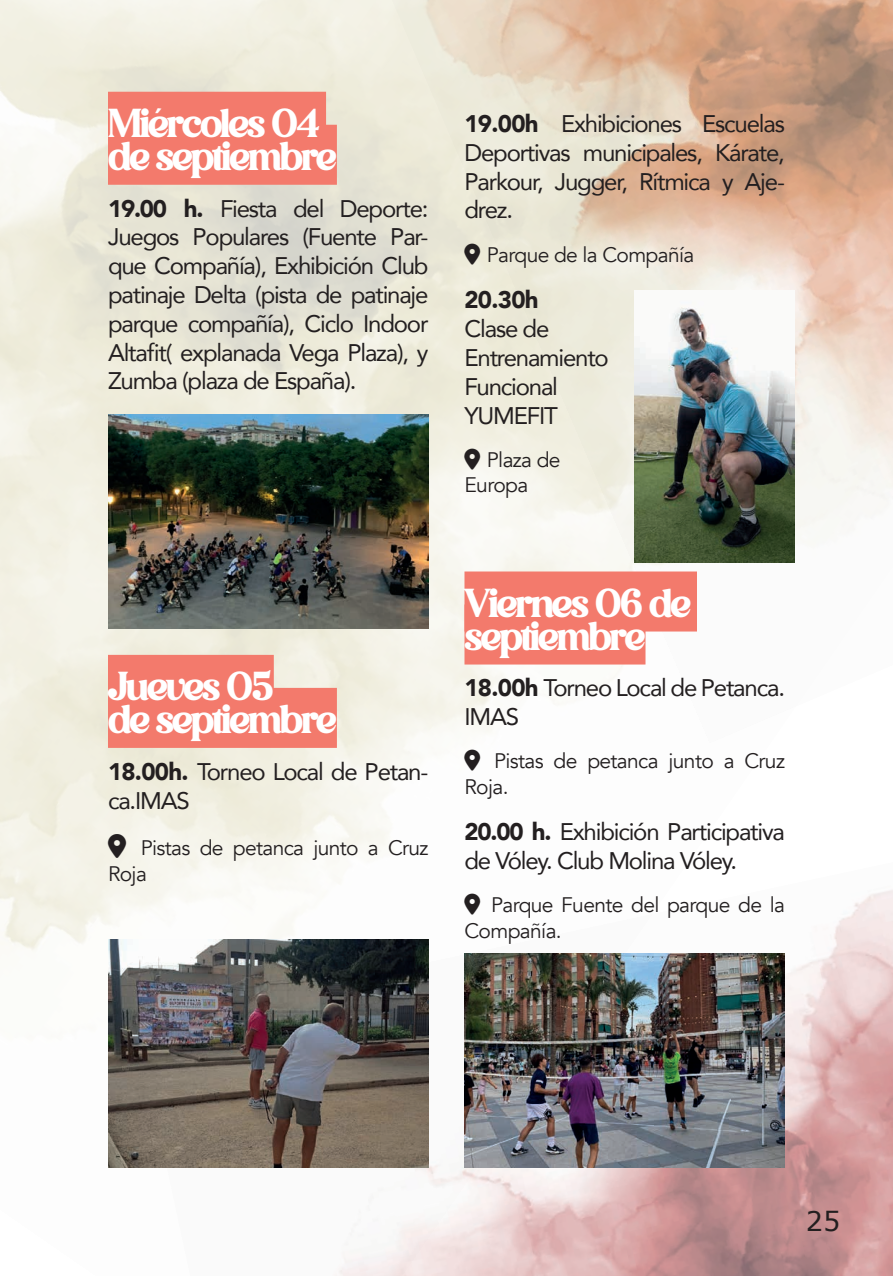
<style>
.page{position:relative;width:893px;height:1276px;background:#fff}
.page>*{position:absolute;margin:0;border:0;box-sizing:border-box;transform-origin:0 0}
.t1{font:39px/33px "Avigea";letter-spacing:-.05em;color:#fff}
.t2{font:27px "Verdana";color:#231f20}
.t3{font:24px/28.8px "Avenir";letter-spacing:-.05em;color:#231f20}
.t4{font:900 24px "Avenir";color:#231f20}
.t5{font:21px/25.2px "Avenir";letter-spacing:-.03em;color:#231f20}
.s1{font-weight:900}
</style>
<div class="page">
<img style="left:0;top:0;width:893px;height:1276px">
<div style="left:108px;top:92px;width:218px;height:60px;background:#f37a6c"></div>
<div style="left:108px;top:125px;width:229px;height:60px;background:#f37a6c"></div>
<img style="left:108px;top:414px;width:320px;height:214px">
<div style="left:108px;top:655px;width:166px;height:60px;background:#f37a6c"></div>
<div style="left:108px;top:688px;width:229px;height:60px;background:#f37a6c"></div>
<img style="left:108px;top:940px;width:320px;height:228px">
<img style="left:464px;top:953px;width:321px;height:215px">
<img style="left:634px;top:290px;width:160px;height:272px">
<div style="left:464px;top:571px;width:233px;height:60px;background:#f37a6c"></div>
<div style="left:464px;top:604px;width:181px;height:60px;background:#f37a6c"></div>
<svg style="left:464px;top:243px;width:16px;height:21px"></svg>
<svg style="left:464px;top:448px;width:16px;height:22px"></svg>
<svg style="left:108px;top:834px;width:18px;height:24px"></svg>
<svg style="left:464px;top:750px;width:16px;height:21px"></svg>
<svg style="left:464px;top:894px;width:16px;height:21px"></svg>
<h1 class="t1" style="left:108px;top:107px;width:230px">Miércoles 04 de septiembre</h1>
<p class="t3" style="left:108px;top:193px;width:322px;text-align:justify"><span class="s1">19.00 h.</span> Fiesta del Deporte:<br>Juegos Populares (Fuente Par&shy;que Compañía), Exhibición Club patinaje Delta (pista de patinaje parque compañía), Ciclo Indoor Altafit( explanada Vega Plaza), y Zumba (plaza de España).</p>
<p class="t3" style="left:464px;top:109px;width:322px;text-align:justify"><span class="s1">19.00h</span> Exhibiciones Escuelas Deportivas municipales, Kárate, Parkour, Jugger, Rítmica y Aje&shy;drez.</p>
<p class="t5" style="left:487px;top:242px;width:209px">Parque de la Compañía</p>
<p class="t4" style="left:464px;top:279px;width:76px">20.30h</p>
<p class="t3" style="left:464px;top:314px;width:146px">Clase de<br>Entrenamiento<br>Funcional<br>YUMEFIT</p>
<p class="t5" style="left:464px;top:447px;width:98px;text-indent:22px">Plaza de<br>Europa</p>
<h1 class="t1" style="left:108px;top:670px;width:230px">Jueves 05<br>de septiembre</h1>
<p class="t3" style="left:108px;top:756px;width:322px"><span class="s1">18.00h.</span> Torneo Local de Petan&shy;ca.IMAS</p>
<p class="t5" style="left:108px;top:836px;width:322px;text-indent:33px">Pistas de petanca junto a Cruz<br>Roja</p>
<h1 class="t1" style="left:464px;top:587px;width:228px">Viernes 06 de septiembre</h1>
<p class="t3" style="left:464px;top:673px;width:322px"><span class="s1">18.00h</span> Torneo Local de Petanca.<br>IMAS</p>
<p class="t5" style="left:464px;top:749px;width:322px;text-indent:30px">Pistas de petanca junto a Cruz<br>Roja.</p>
<p class="t3" style="left:464px;top:817px;width:322px"><span class="s1">20.00 h.</span> Exhibición Participativa de Vóley. Club Molina Vóley.</p>
<p class="t5" style="left:464px;top:893px;width:322px;text-indent:27px">Parque Fuente del parque de la<br>Compañía.</p>
<p class="t2" style="left:806px;top:1204px;width:36px">25</p>
</div>
